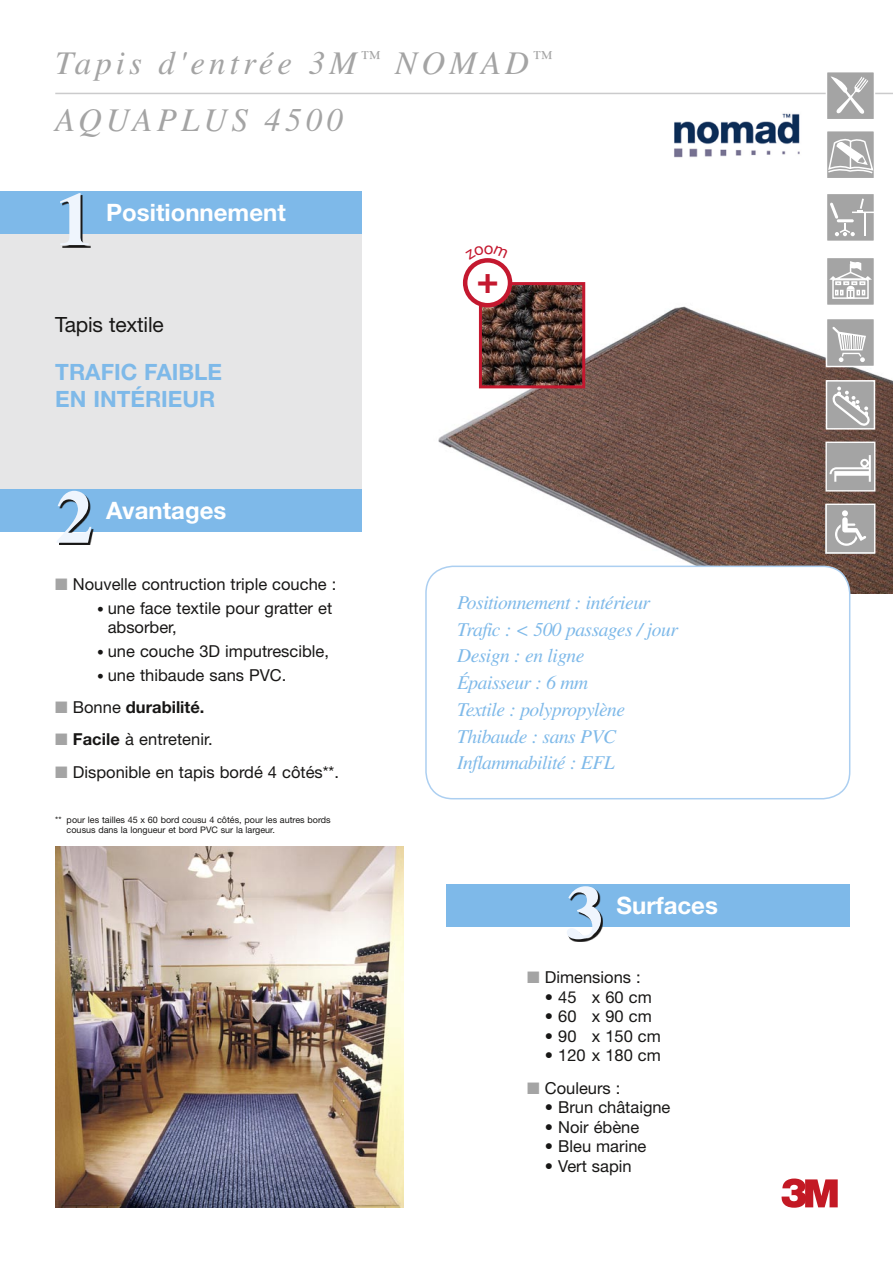
<style>
.page{position:relative;width:893px;height:1263px;background:#fff}
.page>*{position:absolute;margin:0;border:0;box-sizing:border-box;transform-origin:0 0}
.Normal_e{font:700 75.6px "Times LT Std";color:#eff5fd}
.Texte_normal{font:700 37.5px "Helvetica Neue LT Std";color:#c4182f}
.t1{font:italic 33px "Times LT Std";letter-spacing:.125em;color:#a4a4a4}
.Titre_bandeau_bleu{font:700 24px "Helvetica Neue LT Std";color:#fff}
.Sous-titre_noir{font:700 22.5px/27px "Helvetica Neue LT Std";color:#7eb9e9}
.Sous-titre_noir-2{font:21px "Helvetica Neue LT Std";letter-spacing:-.01em;color:#181716}
.Texte_astuce{font:italic 19.5px "Times LT Std";letter-spacing:-.025em;color:#7eb9e9}
.Texte_normal-2{font:16.5px/19.5px "Helvetica Neue LT Std";color:#181716}
.Texte_normal-3{font:700 16.5px "Helvetica Neue LT Std";color:#181716}
.Texte_normal-4{font:9px/10.8px "Helvetica Neue LT Std";color:#181716}
.s1{color:#a4a4a4}
.s2{font-size:13.5px}
.s3{font-weight:400}
.s4{font-weight:700}
</style>
<div class="page">
<div style="left:0;top:234px;width:361px;height:255px;background:#e6e6e7"></div>
<div style="left:0;top:489px;width:361px;height:42px;background:#7eb9e9"></div>
<div style="left:0;top:191px;width:361px;height:43px;background:#7eb9e9"></div>
<div style="left:446px;top:884px;width:404px;height:43px;background:#7eb9e9"></div>
<svg style="left:62px;top:195px;width:29px;height:52px"></svg>
<svg style="left:59px;top:493px;width:35px;height:52px"></svg>
<svg style="left:569px;top:888px;width:34px;height:53px"></svg>
<svg style="left:782px;top:1178px;width:56px;height:30px"></svg>
<img style="left:434px;top:298px;width:459px;height:295px">
<img style="left:674px;top:113px;width:126px;height:45px">
<img style="left:55px;top:846px;width:349px;height:362px">
<div style="left:426px;top:566px;width:424px;height:233px;background:#fff;border-radius:27px"></div>
<div style="left:425px;top:566px;width:425px;height:233px;border:2px solid #accff1;border-radius:27px"></div>
<hr style="left:55px;top:93px;width:838px;height:1px;background:#cbcbcc">
<div style="left:826px;top:130px;width:49px;height:49px;background:#a4a4a4;border:2px solid #fff"></div>
<div style="left:826px;top:71px;width:49px;height:49px;background:#a4a4a4;border:2px solid #fff"></div>
<svg style="left:831px;top:76px;width:37px;height:38px"></svg>
<svg style="left:826px;top:138px;width:48px;height:37px"></svg>
<div style="left:826px;top:193px;width:49px;height:49px;background:#a4a4a4;border:2px solid #fff"></div>
<svg style="left:830px;top:199px;width:45px;height:37px"></svg>
<div style="left:826px;top:380px;width:49px;height:50px;background:#a4a4a4;border:2px solid #fff"></div>
<svg style="left:826px;top:258px;width:49px;height:48px"></svg>
<svg style="left:825px;top:442px;width:50px;height:49px"></svg>
<svg style="left:826px;top:318px;width:49px;height:49px"></svg>
<svg style="left:829px;top:260px;width:45px;height:166px"></svg>
<img style="left:483px;top:286px;width:98px;height:98px">
<div style="left:479px;top:282px;width:106px;height:106px;border:3px solid #c4182f"></div>
<div style="left:465px;top:260px;width:45px;height:45px;background:#fff;border-radius:50%"></div>
<div style="left:463px;top:258px;width:49px;height:49px;border:4px solid #c4182f;border-radius:50%"></div>
<svg style="left:825px;top:504px;width:50px;height:49px"></svg>
<svg style="left:478px;top:258px;width:19px;height:2px"></svg>
<p class="t1" style="left:55px;top:44px;width:499px">Tapis d'entrée 3M<sup>™</sup> NOMAD<sup>™</sup></p>
<p class="t1" style="left:55px;top:101px;width:289px">Aquaplus 4500</p>
<p class="Normal_e" style="left:55px;top:174px;width:39px">1</p>
<p class="Titre_bandeau_bleu" style="left:106px;top:198px;width:181px">Positionnement</p>
<p class="Sous-titre_noir-2" style="left:55px;top:312px;width:110px">Tapis textile</p>
<p class="Sous-titre_noir" style="left:55px;top:358px;width:168px">TRAFIC FAIBLE<br>EN INTÉRIEUR</p>
<p class="Normal_e" style="left:55px;top:472px;width:39px">2</p>
<p class="Titre_bandeau_bleu" style="left:106px;top:495px;width:122px">Avantages</p>
<p class="Texte_normal-2" style="left:55px;top:574px;width:283px"><span class="s1">■</span> Nouvelle contruction triple couche :</p>
<p class="Texte_normal-2" style="left:108px;top:598px;width:226px;text-indent:-10px"><span class="s2">•</span> une face textile pour gratter et absorber,</p>
<p class="Texte_normal-2" style="left:97px;top:641px;width:233px"><span class="s2">•</span> une couche 3D imputrescible,</p>
<p class="Texte_normal-2" style="left:97px;top:665px;width:191px"><span class="s2">•</span> une thibaude sans PVC.</p>
<p class="Texte_normal-3" style="left:55px;top:697px;width:151px"><span class="s1">■</span> <span class="s3">Bonne</span> durabilité.</p>
<p class="Texte_normal-2" style="left:55px;top:729px;width:159px"><span class="s1">■</span> <span class="s4">Facile</span> à entretenir.</p>
<p class="Texte_normal-2" style="left:55px;top:762px;width:285px"><span class="s1">■</span> Disponible en tapis bordé 4 côtés**.</p>
<p class="Texte_normal-4" style="left:67px;top:814px;width:266px;text-indent:-11px">** pour les tailles 45 x 60 bord cousu 4 côtés, pour les autres bords cousus dans la longueur et bord PVC sur la largeur.</p>
<p class="Texte_normal" style="left:476px;top:257px;width:24px">+</p>
<p class="Texte_astuce" style="left:457px;top:592px;width:195px">Positionnement : intérieur</p>
<p class="Texte_astuce" style="left:457px;top:618px;width:222px">Trafic : &lt; 500 passages / jour</p>
<p class="Texte_astuce" style="left:457px;top:645px;width:129px">Design : en ligne</p>
<p class="Texte_astuce" style="left:457px;top:672px;width:133px">Épaisseur : 6 mm</p>
<p class="Texte_astuce" style="left:457px;top:699px;width:170px">Textile : polypropylène</p>
<p class="Texte_astuce" style="left:457px;top:725px;width:160px">Thibaude : sans PVC</p>
<p class="Texte_astuce" style="left:457px;top:752px;width:159px">Inflammabilité : Efl</p>
<p class="Normal_e" style="left:566px;top:867px;width:39px">3</p>
<p class="Titre_bandeau_bleu" style="left:617px;top:891px;width:103px">Surfaces</p>
<p class="Texte_normal-2" style="left:527px;top:968px;width:115px"><span class="s1">■</span> Dimensions :</p>
<p class="Texte_normal-2" style="left:545px;top:987px;width:108px">• 45 x 60 cm</p>
<p class="Texte_normal-2" style="left:545px;top:1007px;width:108px">• 60 x 90 cm</p>
<p class="Texte_normal-2" style="left:545px;top:1026px;width:118px">• 90 x 150 cm</p>
<p class="Texte_normal-2" style="left:545px;top:1046px;width:118px">• 120 x 180 cm</p>
<p class="Texte_normal-2" style="left:527px;top:1078px;width:95px"><span class="s1">■</span> Couleurs :</p>
<p class="Texte_normal-2" style="left:545px;top:1097px;width:127px">• Brun châtaigne</p>
<p class="Texte_normal-2" style="left:545px;top:1117px;width:96px">• Noir ébène</p>
<p class="Texte_normal-2" style="left:545px;top:1136px;width:103px">• Bleu marine</p>
<p class="Texte_normal-2" style="left:545px;top:1156px;width:88px">• Vert sapin</p>
</div>
